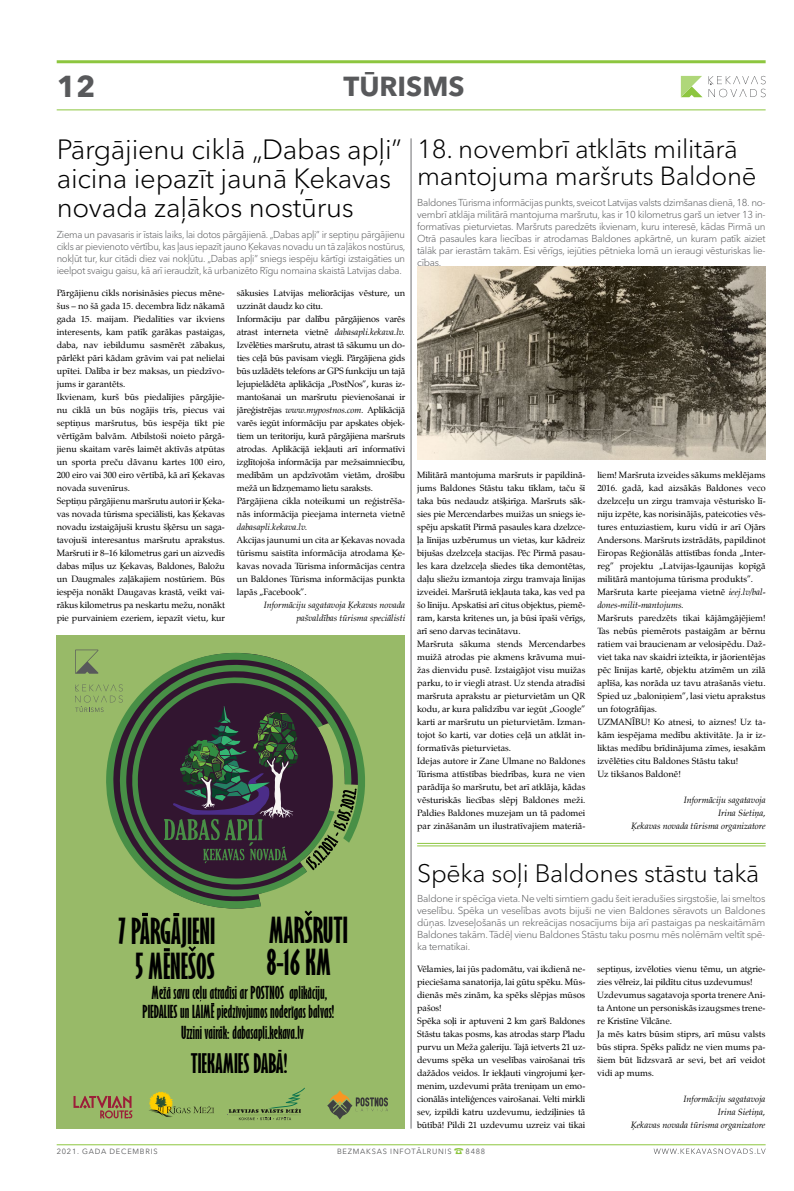
<style>
.page{position:relative;width:794px;height:1191px;background:#fff}
.page>*{position:absolute;margin:0;border:0;box-sizing:border-box;transform-origin:0 0}
.t1{font:700 extra-condensed 33.1px/32.4px "Gill Sans";color:#000}
.t2{font:700 30px "Avenir Next Cyr";color:#58595b}
.t3{font:300 27.6px/29px "Avenir Next Cyr";letter-spacing:-.01em;color:#000}
.t4{font:700 27.3px "Avenir Next Cyr";color:#58595b}
.t5{font:300 26px/27px "Avenir Next Cyr";letter-spacing:-.01em;color:#000}
.t6{font:300 25px "Avenir Next Cyr";letter-spacing:-.01em;color:#000}
.t7{font:700 extra-condensed 24.9px "Gill Sans";color:#000}
.t8{font:700 extra-condensed 16.5px/19.7px "Gill Sans";color:#000;text-align:center}
.t9{font:14px "Dienbats";color:#8dc63f}
.t10{font:300 10px/12px "Avenir Next Cyr";letter-spacing:-.03em;color:#58595b;text-align:justify}
.t11{font:300 10px/12px "Avenir Next Cyr";letter-spacing:-.03em;color:#58595b;text-align:justify;scale:.96 1}
.t12{font:9px/13px "Zapf Calligraphic 801 TL";color:#000}
.t13{font:9px/13px "Zapf Calligraphic 801 TL";letter-spacing:-.02em;color:#000}
.t14{font:italic 9px/13px "Zapf Calligraphic 801 TL";color:#000;text-align:right}
.t15{font:7.5px "Avenir Next Cyr";letter-spacing:.1em;color:#58595b}
.s1{font-style:italic}
</style>
<div class="page">
<hr style="left:57px;top:1144px;width:708px;height:1px;background:#8dc63f">
<hr style="left:57px;top:60px;width:708px;height:3px;background:#8dc63f">
<hr style="left:57px;top:109px;width:708px;height:1px;background:#8dc63f">
<svg style="left:681px;top:76px;width:21px;height:21px"></svg>
<svg style="left:708px;top:76px;width:57px;height:21px"></svg>
<svg style="left:653px;top:1148px;width:112px;height:6px"></svg>
<hr style="left:417px;top:843px;width:348px;height:1px;background:#8dc63f">
<hr style="left:417px;top:845px;width:348px;height:1px;background:#8dc63f">
<hr style="left:411px;top:138px;width:1px;height:990px;background:#6d6e71">
<div style="left:57px;top:635px;width:348px;height:493px;background:#98ba68"></div>
<svg style="left:75px;top:649px;width:23px;height:24px"></svg>
<svg style="left:75px;top:684px;width:31px;height:28px"></svg>
<svg style="left:304px;top:910px;width:8px;height:6px"></svg>
<svg style="left:142px;top:913px;width:6px;height:3px"></svg>
<svg style="left:173px;top:913px;width:6px;height:3px"></svg>
<svg style="left:164px;top:948px;width:6px;height:3px"></svg>
<svg style="left:188px;top:946px;width:8px;height:5px"></svg>
<svg style="left:106px;top:653px;width:259px;height:182px"></svg>
<svg style="left:107px;top:655px;width:246px;height:253px"></svg>
<svg style="left:125px;top:667px;width:209px;height:217px;background:#46503e"></svg>
<svg style="left:164px;top:706px;width:134px;height:157px;background:#38373d"></svg>
<svg style="left:73px;top:1096px;width:60px;height:23px"></svg>
<svg style="left:228px;top:1087px;width:77px;height:33px"></svg>
<svg style="left:149px;top:1091px;width:65px;height:26px"></svg>
<svg style="left:327px;top:1090px;width:61px;height:29px"></svg>
<img style="left:417px;top:267px;width:348px;height:192px">
<h2 class="t2" style="left:57px;top:68px;width:40px">12</h2>
<h3 class="t4" style="left:343px;top:70px;width:72px">TŪRISMS</h3>
<h3 class="t3" style="left:57px;top:135px;width:347px">Pārgājienu ciklā „Dabas apļi” aicina iepazīt jaunā Ķekavas novada zaļākos nostūrus</h3>
<p class="t11" style="left:57px;top:228px;width:365px">Ziema un pavasaris ir īstais laiks, lai dotos pārgājienā. „Dabas apļi” ir septiņu pārgājienu cikls ar pievienoto vērtību, kas ļaus iepazīt jauno Ķekavas novadu un tā zaļākos nostūrus, nokļūt tur, kur citādi diez vai nokļūtu. „Dabas apļi” sniegs iespēju kārtīgi izstaigāties un ieelpot svaigu gaisu, kā arī ieraudzīt, kā urbanizēto Rīgu nomaina skaistā Latvijas daba.</p>
<p class="t12" style="left:57px;top:286px;width:170px">Pārgājienu cikls norisināsies piecus mēne&shy;šus – no šā gada 15. decembra līdz nākamā gada 15. maijam. Piedalīties var ikviens interesents, kam patīk garākas pastaigas, daba, nav iebildumu sasmērēt zābakus, pārlēkt pāri kādam grāvim vai pat nelielai upītei. Dalība ir bez maksas, un piedzīvo&shy;jums ir garantēts.<br>Ikvienam, kurš būs piedalījies pārgājie&shy;nu ciklā un būs nogājis trīs, piecus vai septiņus maršrutus, būs iespēja tikt pie vērtīgām balvām. Atbilstoši noieto pārgā&shy;jienu skaitam varēs laimēt aktīvās atpūtas un sporta preču dāvanu kartes 100 eiro, 200 eiro vai 300 eiro vērtībā, kā arī Ķekavas novada suvenīrus.<br>Septiņu pārgājienu maršrutu autori ir Ķeka&shy;vas novada tūrisma speciālisti, kas Ķekavas novadu izstaigājuši krustu šķērsu un saga&shy;tavojuši interesantus maršrutu aprakstus.<br>Maršruti ir 8–16 kilometrus gari un aizvedīs dabas mīļus uz Ķekavas, Baldones, Baložu un Daugmales zaļākajiem nostūriem. Būs iespēja nonākt Daugavas krastā, veikt vai&shy;rākus kilometrus pa neskartu mežu, nonākt pie purvainiem ezeriem, iepazīt vietu, kur</p>
<p class="t13" style="left:237px;top:286px;width:170px">sākusies Latvijas meliorācijas vēsture, un uzzināt daudz ko citu.<br>Informāciju par dalību pārgājienos varēs atrast interneta vietnē <span class="s1">dabasapli.kekava.lv.<br></span>Izvēlēties maršrutu, atrast tā sākumu un do&shy;ties ceļā būs pavisam viegli. Pārgājiena gids būs uzlādēts telefons ar GPS funkciju un tajā lejupielādēta aplikācija „PostNos”, kuras iz&shy;mantošanai un maršrutu pievienošanai ir jāreģistrējas <span class="s1">www.mypostnos.com.</span> Aplikācijā varēs iegūt informāciju par apskates objek&shy;tiem un teritoriju, kurā pārgājiena maršruts atrodas. Aplikācijā iekļauti arī informatīvi izglītojoša informācija par mežsaimniecību, medībām un apdzīvotām vietām, drošību mežā un līdzņemamo lietu saraksts.<br>Pārgājiena cikla noteikumi un reģistrēša&shy;nās informācija pieejama interneta vietnē</p>
<p class="t14" style="left:237px;top:520px;width:72px">dabasapli.kekava.lv.</p>
<p class="t12" style="left:237px;top:533px;width:170px;text-align:justify">Akcijas jaunumi un cita ar Ķekavas novada tūrismu saistīta informācija atrodama Ķe&shy;kavas novada Tūrisma informācijas centra un Baldones Tūrisma informācijas punkta lapās „Facebook”.</p>
<p class="t14" style="left:264px;top:598px;width:143px">Informāciju sagatavoja Ķekavas novada pašvaldības tūrisma speciālisti</p>
<h1 class="t1" style="left:119px;top:913px;width:98px;line-height:34.9px;text-align:center">7 PARGAJIENI<br>5 MENESOS</h1>
<h1 class="t1" style="left:267px;top:914px;width:83px">MARSRUTI<br>8-16 KM</h1>
<h3 class="t8" style="left:143px;top:983px;width:193px">Meza savu celu atradisi ar POSTNOS aplikaciju,<br>PIEDALIES un LAIME piedzivojumos noderigas balvas!<br>Uzzini vairak: dabasapli.kekava.lv</h3>
<h3 class="t7" style="left:191px;top:1047px;width:98px">TIEKAMIES DABA!</h3>
<h3 class="t5" style="left:417px;top:135px;width:341px">18. novembrī atklāts militārā mantojuma maršruts Baldonē</h3>
<p class="t10" style="left:417px;top:196px;width:350px">Baldones Tūrisma informācijas punkts, sveicot Latvijas valsts dzimšanas dienā, 18. no&shy;vembrī atklāja militārā mantojuma maršrutu, kas ir 10 kilometrus garš un ietver 13 in&shy;formatīvas pieturvietas. Maršruts paredzēts ikvienam, kuru interesē, kādas Pirmā un Otrā pasaules kara liecības ir atrodamas Baldones apkārtnē, un kuram patīk aiziet tālāk par ierastām takām. Esi vērīgs, iejūties pētnieka lomā un ieraugi vēsturiskas lie&shy;cības.</p>
<p class="t12" style="left:417px;top:468px;width:170px">Militārā mantojuma maršruts ir papildinā&shy;jums Baldones Stāstu taku tīklam, taču šī taka būs nedaudz atšķirīga. Maršruts sāk&shy;sies pie Mercendarbes muižas un sniegs ie&shy;spēju apskatīt Pirmā pasaules kara dzelzce&shy;ļa līnijas uzbērumus un vietas, kur kādreiz bijušas dzelzceļa stacijas. Pēc Pirmā pasau&shy;les kara dzelzceļa sliedes tika demontētas, daļu sliežu izmantoja zirgu tramvaja līnijas izveidei. Maršrutā iekļauta taka, kas ved pa šo līniju. Apskatīsi arī citus objektus, piemē&shy;ram, karsta kritenes un, ja būsi īpaši vērīgs, arī seno darvas tecinātavu.<br>Maršruta sākuma stends Mercendarbes muižā atrodas pie akmens krāvuma mui&shy;žas dienvidu pusē. Izstaigājot visu muižas parku, to ir viegli atrast. Uz stenda atradīsi maršruta aprakstu ar pieturvietām un QR kodu, ar kura palīdzību var iegūt „Google” karti ar maršrutu un pieturvietām. Izman&shy;tojot šo karti, var doties ceļā un atklāt in&shy;formatīvās pieturvietas.<br>Idejas autore ir Zane Ulmane no Baldones Tūrisma attīstības biedrības, kura ne vien parādīja šo maršrutu, bet arī atklāja, kādas vēsturiskās liecības slēpj Baldones meži.<br>Paldies Baldones muzejam un tā padomei par zināšanām un ilustratīvajiem materiā-</p>
<p class="t12" style="left:597px;top:468px;width:170px">liem! Maršruta izveides sākums meklējams 2016. gadā, kad aizsākās Baldones veco dzelzceļu un zirgu tramvaja vēsturisko lī&shy;niju izpēte, kas norisinājās, pateicoties vēs&shy;tures entuziastiem, kuru vidū ir arī Ojārs Andersons. Maršruts izstrādāts, papildinot Eiropas Reģionālās attīstības fonda „Inter&shy;reg” projektu „Latvijas-Igaunijas kopīgā militārā mantojuma tūrisma produkts”.<br>Maršruta karte pieejama vietnē <span class="s1">ieej.lv/bal&shy;dones-milit-mantojums.</span></p>
<p class="t12" style="left:597px;top:611px;width:170px">Maršruts paredzēts tikai kājāmgājējiem!<br>Tas nebūs piemērots pastaigām ar bērnu ratiem vai braucienam ar velosipēdu. Daž&shy;viet taka nav skaidri izteikta, ir jāorientējas pēc līnijas kartē, objektu atzīmēm un zilā aplīša, kas norāda uz tavu atrašanās vietu.<br>Spied uz „baloniņiem”, lasi vietu aprakstus un fotogrāfijas.<br>UZMANĪBU! Ko atnesi, to aiznes! Uz ta&shy;kām iespējama medību aktivitāte. Ja ir iz&shy;liktas medību brīdinājuma zīmes, iesakām izvēlēties citu Baldones Stāstu taku!<br>Uz tikšanos Baldonē!</p>
<p class="t14" style="left:631px;top:793px;width:136px">Informāciju sagatavoja<br>Irina Sietiņa,<br>Ķekavas novada tūrisma organizatore</p>
<h3 class="t6" style="left:417px;top:858px;width:344px">Spēka soļi Baldones stāstu takā</h3>
<p class="t10" style="left:417px;top:892px;width:350px">Baldone ir spēcīga vieta. Ne velti simtiem gadu šeit ieradušies sirgstošie, lai smeltos veselību. Spēka un veselības avots bijuši ne vien Baldones sēravots un Baldones dūņas. Izveseļošanās un rekreācijas nosacījums bija arī pastaigas pa neskaitāmām Baldones takām. Tādēļ vienu Baldones Stāstu taku posmu mēs nolēmām veltīt spē&shy;ka tematikai.</p>
<p class="t12" style="left:417px;top:962px;width:170px">Vēlamies, lai jūs padomātu, vai ikdienā ne&shy;pieciešama sanatorija, lai gūtu spēku. Mūs&shy;dienās mēs zinām, ka spēks slēpjas mūsos pašos!<br>Spēka soļi ir aptuveni 2 km garš Baldones Stāstu takas posms, kas atrodas starp Pladu purvu un Meža galeriju. Tajā ietverts 21 uz&shy;devums spēka un veselības vairošanai trīs dažādos veidos. Ir iekļauti vingrojumi ķer&shy;menim, uzdevumi prāta treniņam un emo&shy;cionālās inteliģences vairošanai. Velti mirkli sev, izpildi katru uzdevumu, iedziļinies tā būtībā! Pildi 21 uzdevumu uzreiz vai tikai</p>
<p class="t12" style="left:597px;top:962px;width:170px">septiņus, izvēloties vienu tēmu, un atgrie&shy;zies vēlreiz, lai pildītu citus uzdevumus!<br>Uzdevumus sagatavoja sporta trenere Ani&shy;ta Antone un personiskās izaugsmes trene&shy;re Kristīne Vilcāne.<br>Ja mēs katrs būsim stiprs, arī mūsu valsts būs stipra. Spēks palīdz ne vien mums pa&shy;šiem būt līdzsvarā ar sevi, bet arī veidot vidi ap mums.</p>
<p class="t14" style="left:631px;top:1092px;width:136px">Informāciju sagatavoja<br>Irina Sietiņa,<br>Ķekavas novada tūrisma organizatore</p>
<p class="t15" style="left:57px;top:1147px;width:102px">2021. GADA DECEMBRIS</p>
<p class="t15" style="left:337px;top:1147px;width:116px">B EZMAKSAS INFOTĀLRUNIS</p>
<p class="t15" style="left:465px;top:1147px;width:21px">8488</p>
<h3 class="t9" style="left:454px;top:1144px;width:12px">9</h3>
</div>
